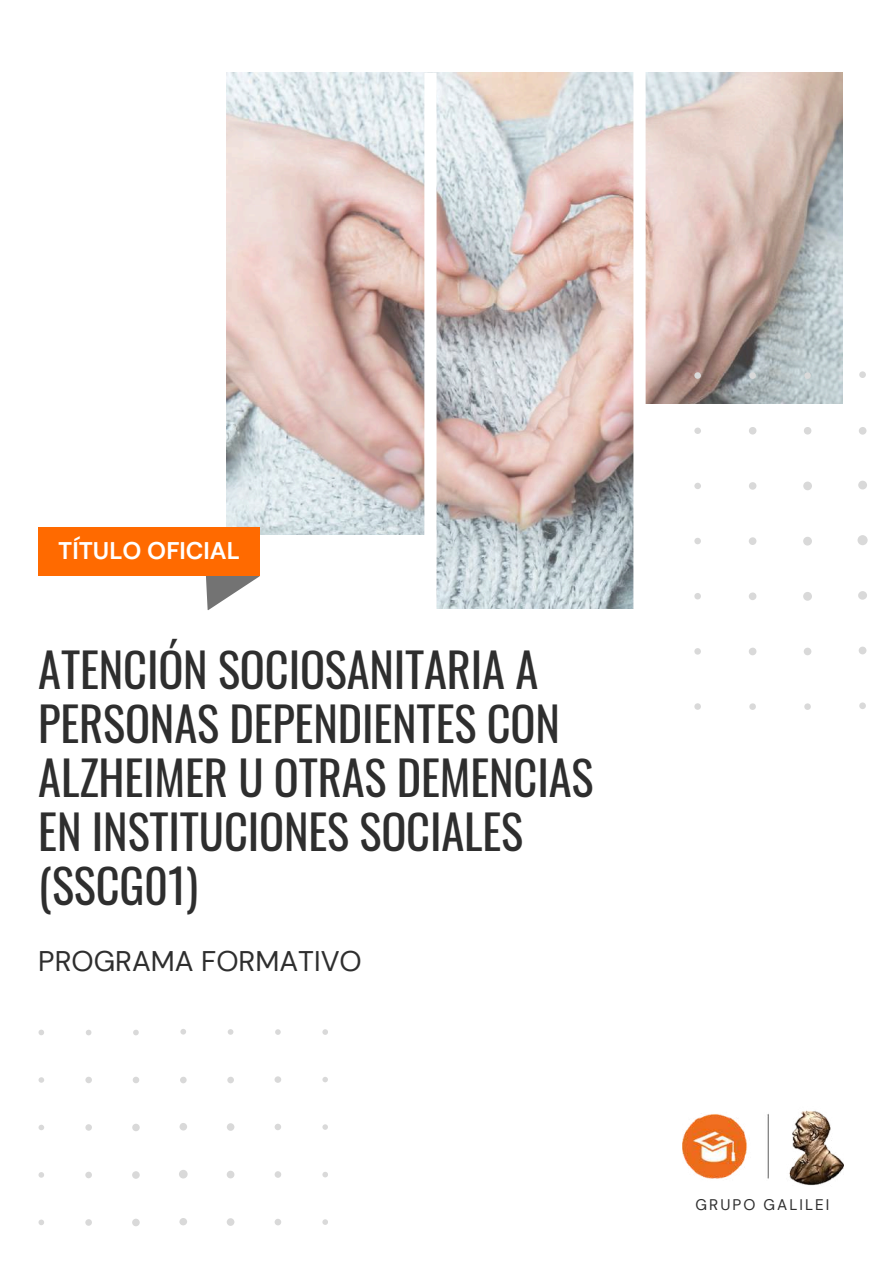
<style>
.page{position:relative;width:894px;height:1264px;background:#fff}
.page>*{position:absolute;margin:0;border:0;box-sizing:border-box;transform-origin:0 0}
.t1{font:46.5px/54px "Oswald";letter-spacing:-.005em;color:#2e2e2e}
.t2{font:28.35px "DM Sans";color:#2e2e2e}
.t3{font:700 24px "DM Sans";color:#fff}
.t4{font:15.3px "DM Sans";letter-spacing:.135em;color:#2e2e2e}
</style>
<div class="page">
<img style="left:227px;top:73px;width:614px;height:535px">
<div style="left:424px;top:73px;width:12px;height:540px;background:#fff"></div>
<div style="left:633px;top:69px;width:12px;height:540px;background:#fff"></div>
<div style="left:223px;top:534px;width:203px;height:79px;background:#fff"></div>
<div style="left:644px;top:404px;width:204px;height:236px;background:#fff"></div>
<svg style="left:38px;top:1029px;width:290px;height:197px"></svg>
<svg style="left:694px;top:371px;width:174px;height:339px"></svg>
<svg style="left:206px;top:576px;width:54px;height:34px"></svg>
<div style="left:38px;top:527px;width:222px;height:49px;background:#ff6a00"></div>
<img style="left:682px;top:1110px;width:161px;height:76px">
<p class="t3" style="left:58px;top:535px;width:183px">TÍTULO OFICIAL</p>
<p class="t1" style="left:38px;top:641px;width:556px">ATENCIÓN SOCIOSANITARIA A<br>PERSONAS DEPENDIENTES CON<br>ALZHEIMER U OTRAS DEMENCIAS<br>EN INSTITUCIONES SOCIALES (SSCG01)</p>
<p class="t2" style="left:38px;top:943px;width:325px">PROGRAMA FORMATIVO</p>
<p class="t4" style="left:695px;top:1194px;width:135px">GRUPO GALILEI</p>
</div>
